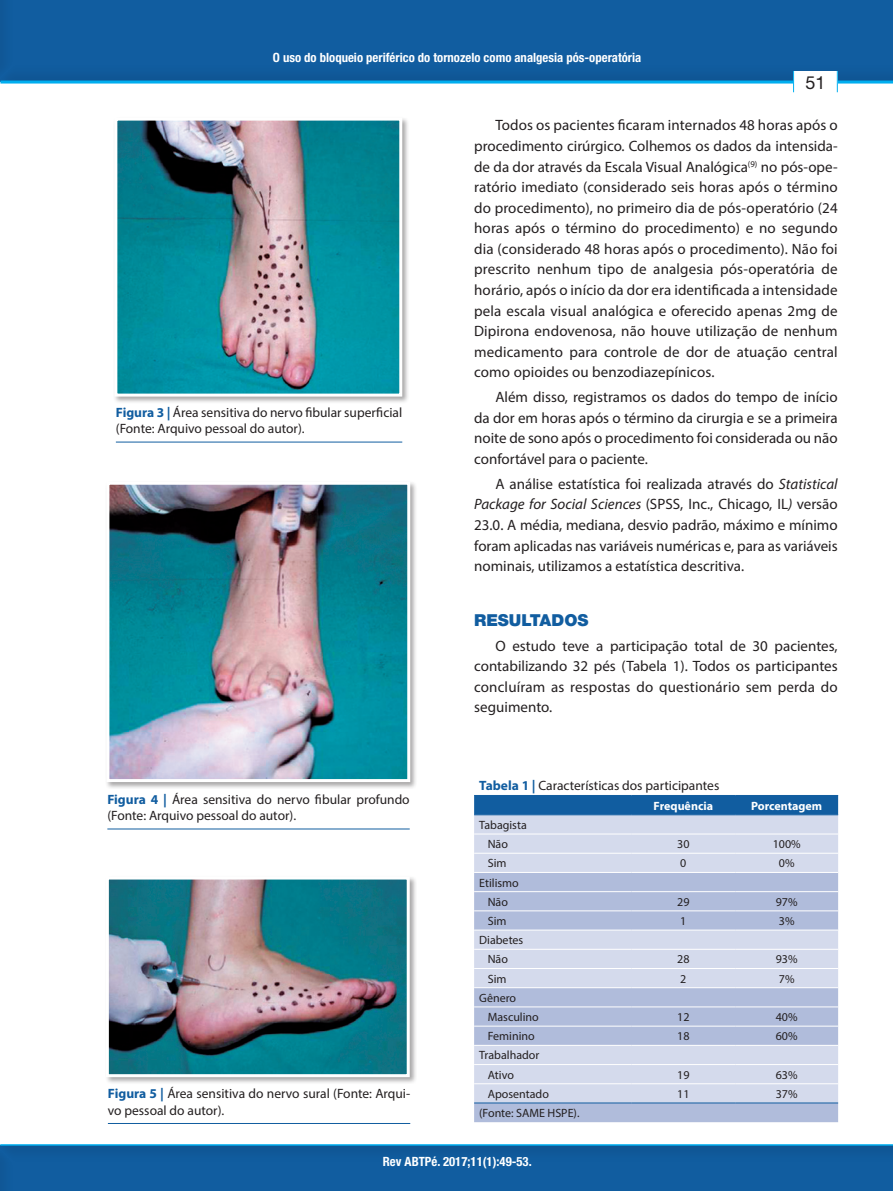
<style>
.page{position:relative;width:893px;height:1191px;background:#fff}
.page>*{position:absolute;margin:0;border:0;box-sizing:border-box;transform-origin:0 0}
.t1{font:18px "Helvetica Neue";color:#231f20}
.t2{font:900 16.5px "Helvetica Neue";color:#115da0}
.t3{font:15px/20.5px "Myriad Pro";color:#231f20;text-align:justify}
.t4{font:13.5px/16.2px "Myriad Pro";color:#231f20}
.t5{font:700 condensed 12.75px "Helvetica Neue";color:#fff}
.t6{font:12px/19.2px "Myriad Pro";color:#231f20}
.t7{font:700 12px "Myriad Pro";color:#fff}
.s1{font-weight:700;color:#115da0}
.s2{font-style:italic}
</style>
<div class="page">
<div style="left:0;top:0;width:893px;height:84px;background:#115da0"></div>
<hr style="left:0;top:81px;width:893px;height:3px;background:#00aeef">
<div style="left:793px;top:71px;width:45px;height:21px;background:#fff"></div>
<svg style="left:793px;top:71px;width:1px;height:21px"></svg>
<svg style="left:837px;top:71px;width:1px;height:21px"></svg>
<div style="left:0;top:1143px;width:893px;height:48px;background:#115da0"></div>
<hr style="left:0;top:1144px;width:893px;height:1px;background:#00aeef">
<div style="left:113px;top:116px;width:297px;height:288px;background:#231f20;opacity:.4"></div>
<img style="left:118px;top:122px;width:280px;height:270px">
<div style="left:114px;top:118px;width:288px;height:278px;border:3px solid #fff"></div>
<hr style="left:116px;top:442px;width:286px;height:1px;background:#115da0">
<hr style="left:107px;top:828px;width:303px;height:1px;background:#115da0">
<div style="left:105px;top:480px;width:313px;height:309px;background:#231f20;opacity:.4"></div>
<img style="left:110px;top:486px;width:296px;height:292px">
<div style="left:106px;top:482px;width:304px;height:300px;border:3px solid #fff"></div>
<div style="left:105px;top:875px;width:312px;height:209px;background:#231f20;opacity:.4"></div>
<img style="left:110px;top:880px;width:296px;height:193px">
<div style="left:106px;top:876px;width:304px;height:201px;border:3px solid #fff"></div>
<hr style="left:108px;top:1123px;width:302px;height:1px;background:#115da0">
<div style="left:474px;top:796px;width:364px;height:18px;background:#115da0"></div>
<div style="left:474px;top:815px;width:364px;height:57px;background:#d4daec"></div>
<svg style="left:474px;top:873px;width:364px;height:249px;background:#c1cae3"></svg>
<hr style="left:474px;top:1102px;width:157px;height:1px;background:#115da0">
<hr style="left:631px;top:1102px;width:104px;height:1px;background:#115da0">
<hr style="left:735px;top:1102px;width:103px;height:1px;background:#115da0">
<hr style="left:474px;top:833px;width:157px;height:1px;background:#fff">
<hr style="left:631px;top:833px;width:104px;height:1px;background:#fff">
<hr style="left:735px;top:833px;width:103px;height:1px;background:#fff">
<hr style="left:474px;top:853px;width:157px;height:1px;background:#fff">
<hr style="left:631px;top:853px;width:104px;height:1px;background:#fff">
<hr style="left:735px;top:853px;width:103px;height:1px;background:#fff">
<hr style="left:474px;top:891px;width:157px;height:1px;background:#fff">
<hr style="left:631px;top:891px;width:104px;height:1px;background:#fff">
<hr style="left:735px;top:891px;width:103px;height:1px;background:#fff">
<hr style="left:474px;top:910px;width:157px;height:1px;background:#fff">
<hr style="left:631px;top:910px;width:104px;height:1px;background:#fff">
<hr style="left:735px;top:910px;width:103px;height:1px;background:#fff">
<hr style="left:474px;top:929px;width:157px;height:1px;background:#fff">
<hr style="left:631px;top:929px;width:104px;height:1px;background:#fff">
<hr style="left:735px;top:929px;width:103px;height:1px;background:#fff">
<hr style="left:474px;top:949px;width:157px;height:1px;background:#fff">
<hr style="left:631px;top:949px;width:104px;height:1px;background:#fff">
<hr style="left:735px;top:949px;width:103px;height:1px;background:#fff">
<hr style="left:474px;top:968px;width:157px;height:1px;background:#fff">
<hr style="left:631px;top:968px;width:104px;height:1px;background:#fff">
<hr style="left:735px;top:968px;width:103px;height:1px;background:#fff">
<hr style="left:474px;top:987px;width:157px;height:1px;background:#fff">
<hr style="left:631px;top:987px;width:104px;height:1px;background:#fff">
<hr style="left:735px;top:987px;width:103px;height:1px;background:#fff">
<hr style="left:474px;top:1006px;width:157px;height:1px;background:#fff">
<hr style="left:631px;top:1006px;width:104px;height:1px;background:#fff">
<hr style="left:735px;top:1006px;width:103px;height:1px;background:#fff">
<hr style="left:474px;top:1025px;width:157px;height:1px;background:#fff">
<hr style="left:631px;top:1025px;width:104px;height:1px;background:#fff">
<hr style="left:735px;top:1025px;width:103px;height:1px;background:#fff">
<hr style="left:474px;top:1045px;width:157px;height:1px;background:#fff">
<hr style="left:631px;top:1045px;width:104px;height:1px;background:#fff">
<hr style="left:735px;top:1045px;width:103px;height:1px;background:#fff">
<hr style="left:474px;top:1064px;width:157px;height:1px;background:#fff">
<hr style="left:631px;top:1064px;width:104px;height:1px;background:#fff">
<hr style="left:735px;top:1064px;width:103px;height:1px;background:#fff">
<hr style="left:474px;top:1083px;width:157px;height:1px;background:#fff">
<hr style="left:631px;top:1083px;width:104px;height:1px;background:#fff">
<hr style="left:735px;top:1083px;width:103px;height:1px;background:#fff">
<hr style="left:474px;top:795px;width:157px;height:1px;background:#115da0">
<hr style="left:631px;top:795px;width:104px;height:1px;background:#115da0">
<hr style="left:735px;top:795px;width:103px;height:1px;background:#115da0">
<hr style="left:474px;top:814px;width:157px;height:1px;background:#115da0">
<hr style="left:631px;top:814px;width:104px;height:1px;background:#115da0">
<hr style="left:735px;top:814px;width:103px;height:1px;background:#115da0">
<p class="t5" style="left:273px;top:50px;width:370px">O uso do bloqueio periférico do tornozelo como analgesia pós-operatória</p>
<p class="t1" style="left:805px;top:72px;width:22px">51</p>
<p class="t4" style="left:116px;top:404px;width:288px"><span class="s1">Figura 3 |</span> Área sensitiva do nervo fibular superficial (Fonte: Arquivo pessoal do autor).</p>
<p class="t4" style="left:107px;top:791px;width:304px"><span class="s1">Figura 4 |</span> Área sensitiva do nervo fibular profundo (Fonte: Arquivo pessoal do autor).</p>
<p class="t4" style="left:108px;top:1085px;width:304px"><span class="s1">Figura 5 |</span> Área sensitiva do nervo sural (Fonte: Arqui&shy;vo pessoal do autor).</p>
<p class="t3" style="left:474px;top:115px;width:365px;text-indent:21px">Todos os pacientes ficaram internados 48 horas após o procedimento cirúrgico. Colhemos os dados da intensida&shy;de da dor através da Escala Visual Analógica<sup>(9)</sup> no pós-ope&shy;ratório imediato (considerado seis horas após o término do procedimento), no primeiro dia de pós-operatório (24 horas após o término do procedimento) e no segundo dia (considerado 48 horas após o procedimento). Não foi prescrito nenhum tipo de analgesia pós-operatória de horário, após o início da dor era identificada a intensidade pela escala visual analógica e oferecido apenas 2mg de Dipirona endovenosa, não houve utilização de nenhum medicamento para controle de dor de atuação central como opioides ou benzodiazepínicos.</p>
<p class="t3" style="left:474px;top:387px;width:365px;text-indent:21px">Além disso, registramos os dados do tempo de início da dor em horas após o término da cirurgia e se a primeira noite de sono após o procedimento foi considerada ou não confortável para o paciente.</p>
<p class="t3" style="left:474px;top:473px;width:365px;text-indent:21px">A análise estatística foi realizada através do <span class="s2">Statistical Package for Social Sciences</span> (SPSS, Inc., Chicago, IL<span class="s2">)</span> versão 23.0. A média, mediana, desvio padrão, máximo e mínimo foram aplicadas nas variáveis numéricas e, para as variáveis nominais, utilizamos a estatística descritiva.</p>
<p class="t2" style="left:474px;top:610px;width:116px">RESULTADOS</p>
<p class="t3" style="left:474px;top:635px;width:365px;text-indent:21px">O estudo teve a participação total de 30 pacientes, contabilizando 32 pés (Tabela 1). Todos os participantes concluíram as respostas do questionário sem perda do seguimento.</p>
<p class="t4" style="left:479px;top:777px;width:242px"><span class="s1">Tabela 1 |</span> Características dos participantes</p>
<p class="t7" style="left:654px;top:797px;width:61px">Frequência</p>
<p class="t7" style="left:751px;top:797px;width:73px">Porcentagem</p>
<p class="t6" style="left:488px;top:815px;width:41px;text-indent:-9px">Tabagista<br>Não</p>
<p class="t6" style="left:677px;top:834px;width:14px">30</p>
<p class="t6" style="left:773px;top:834px;width:29px">100%</p>
<p class="t6" style="left:488px;top:853px;width:20px">Sim</p>
<p class="t6" style="left:680px;top:853px;width:8px">0</p>
<p class="t6" style="left:779px;top:853px;width:17px">0%</p>
<p class="t6" style="left:479px;top:872px;width:41px;text-align:center">Etilismo<br>Não</p>
<p class="t6" style="left:677px;top:892px;width:14px">29</p>
<p class="t6" style="left:776px;top:892px;width:23px">97%</p>
<p class="t6" style="left:488px;top:911px;width:20px">Sim</p>
<p class="t6" style="left:680px;top:911px;width:8px">1</p>
<p class="t6" style="left:779px;top:911px;width:17px">3%</p>
<p class="t6" style="left:479px;top:930px;width:46px;text-align:center">Diabetes<br>Não</p>
<p class="t6" style="left:677px;top:949px;width:14px">28</p>
<p class="t6" style="left:776px;top:949px;width:23px">93%</p>
<p class="t6" style="left:488px;top:968px;width:20px">Sim</p>
<p class="t6" style="left:680px;top:968px;width:8px">2</p>
<p class="t6" style="left:779px;top:968px;width:17px">7%</p>
<p class="t6" style="left:488px;top:988px;width:53px;text-indent:-9px">Gênero<br>Masculino</p>
<p class="t6" style="left:677px;top:1007px;width:14px">12</p>
<p class="t6" style="left:776px;top:1007px;width:23px">40%</p>
<p class="t6" style="left:488px;top:1026px;width:49px">Feminino</p>
<p class="t6" style="left:677px;top:1026px;width:14px">18</p>
<p class="t6" style="left:776px;top:1026px;width:23px">60%</p>
<p class="t6" style="left:488px;top:1045px;width:53px;text-indent:-9px">Trabalhador<br>Ativo</p>
<p class="t6" style="left:677px;top:1064px;width:14px">19</p>
<p class="t6" style="left:776px;top:1064px;width:23px">63%</p>
<p class="t6" style="left:488px;top:1084px;width:63px">Aposentado</p>
<p class="t6" style="left:677px;top:1084px;width:14px">11</p>
<p class="t6" style="left:776px;top:1084px;width:23px">37%</p>
<p class="t6" style="left:479px;top:1103px;width:102px">(Fonte: SAME HSPE).</p>
<p class="t5" style="left:383px;top:1153px;width:150px">Rev ABTPé. 2017;11(1):49-53.</p>
</div>
